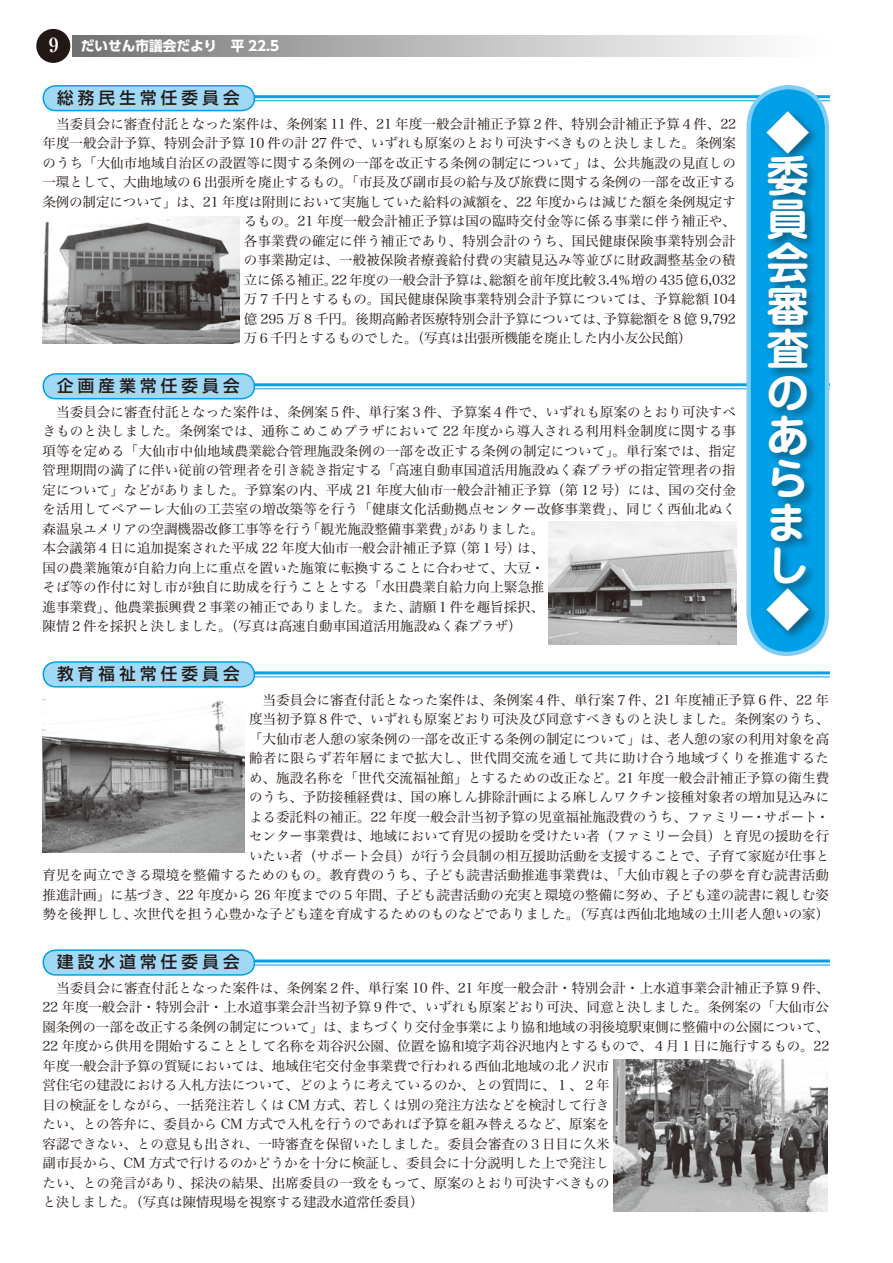
<style>
.page{position:relative;width:893px;height:1263px;background:#fff}
.page>*{position:absolute;margin:0;border:0;box-sizing:border-box;transform-origin:0 0}
.t1{font:700 43.35px/43.3px "Jun 501 Pro";color:#fff}
.t2{font:700 19.5px "Ryumin Pro";color:#fff}
.t3{font:500 16.5px "Shin Go Pro";letter-spacing:.26em;color:#231815}
.t4{font:700 13.65px "UD Shin Go Pro";color:#fff}
.t5{font:13.5px/19.5px "Hira Min Pro W3";color:#231815;text-align:right}
.t6{font:13.5px "Hira Min Pro W3";letter-spacing:.02em;color:#231815}
</style>
<div class="page">
<div style="left:72px;top:35px;width:757px;height:22px;background:linear-gradient(to right,#757576,#fff)"></div>
<div style="left:36px;top:29px;width:34px;height:34px;background:#231815;border-radius:50%"></div>
<hr style="left:245px;top:100px;width:585px;height:1px;background:#00a0e9">
<hr style="left:245px;top:95px;width:585px;height:3px;background:#00a0e9">
<hr style="left:245px;top:388px;width:585px;height:1px;background:#00a0e9">
<hr style="left:245px;top:383px;width:585px;height:3px;background:#00a0e9">
<hr style="left:245px;top:676px;width:585px;height:1px;background:#00a0e9">
<hr style="left:245px;top:671px;width:585px;height:3px;background:#00a0e9">
<hr style="left:245px;top:964px;width:585px;height:1px;background:#00a0e9">
<hr style="left:245px;top:959px;width:585px;height:3px;background:#00a0e9">
<div style="left:43px;top:86px;width:211px;height:25px;background:#9fd9f6;border-radius:13px"></div>
<div style="left:43px;top:85px;width:212px;height:26px;border:2px solid #00a0e9;border-radius:13px"></div>
<div style="left:43px;top:374px;width:211px;height:25px;background:#9fd9f6;border-radius:13px"></div>
<div style="left:43px;top:373px;width:212px;height:26px;border:2px solid #00a0e9;border-radius:13px"></div>
<div style="left:43px;top:662px;width:211px;height:25px;background:#9fd9f6;border-radius:13px"></div>
<div style="left:43px;top:661px;width:212px;height:26px;border:2px solid #00a0e9;border-radius:13px"></div>
<div style="left:43px;top:950px;width:211px;height:25px;background:#9fd9f6;border-radius:13px"></div>
<div style="left:43px;top:949px;width:212px;height:27px;border:2px solid #00a0e9;border-radius:13px"></div>
<svg style="left:744px;top:85px;width:86px;height:572px"></svg>
<div style="left:763px;top:106px;width:57px;height:534px;background:#231815;opacity:.5"></div>
<img style="left:43px;top:217px;width:197px;height:126px">
<img style="left:43px;top:699px;width:202px;height:154px">
<img style="left:549px;top:522px;width:188px;height:122px">
<img style="left:614px;top:1060px;width:213px;height:152px">
<h2 class="t2" style="left:49px;top:30px;width:11px">9</h2>
<p class="t4" style="left:81px;top:35px;width:200px">だいせん市議会だより　平 22.5</p>
<p class="t3" style="left:57px;top:84px;width:184px">総務民生常任委員会</p>
<p class="t5" style="left:43px;top:113px;width:695px">　当委員会に審査付託となった案件は、条例案 11 件、21 年度一般会計補正予算２件、特別会計補正予算４件、22年度一般会計予算、特別会計予算 10 件の計 27 件で、いずれも原案のとおり可決すべきものと決しました。条例案のうち「大仙市地域自治区の設置等に関する条例の一部を改正する条例の制定について」は、公共施設の見直しの一環として、大曲地域の６出張所を廃止するもの。「市長及び副市長の給与及び旅費に関する条例の一部を改正する条例の制定について」は、21 年度は附則において実施していた給料の減額を、22 年度からは減じた額を条例規定するもの。21 年度一般会計補正予算は国の臨時交付金等に係る事業に伴う補正や、<br>各事業費の確定に伴う補正であり、特別会計のうち、国民健康保険事業特別会計<br>の事業勘定は、一般被保険者療養給付費の実績見込み等並びに財政調整基金の積<br>総額を前年度比較3.4％増の435億6,032</p>
<p class="t5" style="left:331px;top:269px;width:166px">22年度の一般会計予算は、</p>
<p class="t5" style="left:244px;top:269px;width:95px">立に係る補正。</p>
<p class="t5" style="left:244px;top:288px;width:493px">万７千円とするもの。国民健康保険事業特別会計予算については、予算総額 104</p>
<p class="t5" style="left:603px;top:308px;width:134px">予算総額を８億 9,792</p>
<p class="t5" style="left:244px;top:308px;width:449px;text-align:left">億 295 万 8 千円。後期高齢者医療特別会計予算については、<br>万６千円とするものでした。（写真は出張所機能を廃止した内小友公民館(</p>
<p class="t3" style="left:57px;top:372px;width:184px">企画産業常任委員会</p>
<p class="t5" style="left:43px;top:401px;width:695px">　当委員会に審査付託となった案件は、条例案５件、単行案３件、予算案４件で、いずれも原案のとおり可決すべ</p>
<p class="t5" style="left:43px;top:420px;width:695px">きものと決しました。条例案では、通称こめこめプラザにおいて 22 年度から導入される利用料金制度に関する事</p>
<p class="t6" style="left:43px;top:439px;width:695px">項等を定める「大仙市中仙地域農業総合管理施設条例の一部を改正する条例の制定について」。単行案では、指定</p>
<p class="t5" style="left:43px;top:459px;width:695px">管理期間の満了に伴い従前の管理者を引き続き指定する「高速自動車国道活用施設ぬく森プラザの指定管理者の指</p>
<p class="t5" style="left:43px;top:479px;width:695px">定について」などがありました。予算案の内、平成 21 年度大仙市一般会計補正予算（第 12 号）には、国の交付金</p>
<p class="t6" style="left:43px;top:498px;width:695px">を活用してペアーレ大仙の工芸室の増改築等を行う「健康文化活動拠点センター改修事業費」、同じく西仙北ぬく</p>
<p class="t5" style="left:450px;top:518px;width:96px">がありました。</p>
<p class="t5" style="left:43px;top:518px;width:272px">森温泉ユメリアの空調機器改修工事等を行う</p>
<p class="t5" style="left:307px;top:518px;width:150px">「観光施設整備事業費」</p>
<p class="t5" style="left:453px;top:537px;width:69px">（第１号）</p>
<p class="t5" style="left:43px;top:537px;width:416px">本会議第４日に追加提案された平成 22 年度大仙市一般会計補正予算</p>
<p class="t5" style="left:43px;top:557px;width:503px">国の農業施策が自給力向上に重点を置いた施策に転換することに合わせて、大豆・</p>
<p class="t5" style="left:43px;top:576px;width:503px">そば等の作付に対し市が独自に助成を行うこととする「水田農業自給力向上緊急推</p>
<p class="t5" style="left:409px;top:596px;width:137px">請願１件を趣旨採択、</p>
<p class="t5" style="left:517px;top:537px;width:28px">は、</p>
<p class="t5" style="left:43px;top:596px;width:481px;text-align:left">進事業費」、<br>陳情２件を採択と決しました。（写真は高速自動車国道活用施設ぬく森プラザ(</p>
<p class="t5" style="left:115px;top:596px;width:299px">他農業振興費２事業の補正でありました。また、</p>
<p class="t3" style="left:57px;top:660px;width:184px">教育福祉常任委員会</p>
<h1 class="t1" style="left:766px;top:106px;width:44px">◆</h1>
<h1 class="t1" style="left:766px;top:150px;width:43px">委員会審査のあらまし</h1>
<h1 class="t1" style="left:766px;top:583px;width:44px">◆</h1>
<p class="t5" style="left:249px;top:689px;width:582px">　当委員会に審査付託となった案件は、条例案４件、単行案７件、21 年度補正予算６件、22 年度当初予算８件で、いずれも原案どおり可決及び同意すべきものと決しました。条例案のうち、「大仙市老人憩の家条例の一部を改正する条例の制定について」は、老人憩の家の利用対象を高齢者に限らず若年層にまで拡大し、世代間交流を通して共に助け合う地域づくりを推進するため、施設名称を「世代交流福祉館」とするための改正など。21 年度一般会計補正予算の衛生費のうち、予防接種経費は、国の麻しん排除計画による麻しんワクチン接種対象者の増加見込みに・</p>
<p class="t5" style="left:249px;top:806px;width:507px">よる委託料の補正。22 年度一般会計当初予算の児童福祉施設費のうち、ファミリー</p>
<p class="t5" style="left:249px;top:825px;width:582px">センター事業費は、地域において育児の援助を受けたい者（ファミリー会員）と育児の援助を行</p>
<p class="t5" style="left:249px;top:845px;width:582px">いたい者（サポート会員）が行う会員制の相互援助活動を支援することで、子育て家庭が仕事と</p>
<p class="t5" style="left:43px;top:864px;width:788px">育児を両立できる環境を整備するためのもの。教育費のうち、子ども読書活動推進事業費は、「大仙市親と子の夢を育む読書活動</p>
<p class="t5" style="left:43px;top:884px;width:788px">推進計画」に基づき、22 年度から 26 年度までの５年間、子ども読書活動の充実と環境の整備に努め、子ども達の読書に親しむ姿</p>
<p class="t5" style="left:134px;top:903px;width:697px">次世代を担う心豊かな子ども達を育成するためのものなどでありました。（写真は西仙北地域の土川老人憩いの家(</p>
<p class="t5" style="left:764px;top:806px;width:56px">サポート</p>
<p class="t5" style="left:752px;top:806px;width:15px">・</p>
<p class="t5" style="left:43px;top:903px;width:96px">勢を後押しし、</p>
<p class="t3" style="left:57px;top:948px;width:184px">建設水道常任委員会</p>
<p class="t5" style="left:43px;top:977px;width:788px">　当委員会に審査付託となった案件は、条例案２件、単行案 10 件、21 年度一般会計・特別会計・上水道事業会計補正予算９件、<br>22 年度一般会計・特別会計・上水道事業会計当初予算９件で、いずれも原案どおり可決、同意と決しました。条例案の「大仙市公まちづくり交付金事業により協和地域の羽後境駅東側に整備中の公園について、</p>
<p class="t5" style="left:43px;top:1016px;width:788px;text-align:left">園条例の一部を改正する条例の制定について」は、<br>22 年度から供用を開始することとして名称を苅谷沢公園、位置を協和境字苅谷沢地内とするもので、４月１日に施行するもの。22年度一般会計予算の質疑においては、地域住宅交付金事業費で行われる西仙北地域の北ノ沢市<br>営住宅の建設における入札方法について、どのように考えているのか、との質問に、１、２年<br>目の検証をしながら、一括発注若しくは CM 方式、若しくは別の発注方法などを検討して行き<br>たい、との答弁に、委員から CM 方式で入札を行うのであれば予算を組み替えるなど、原案を<br>容認できない、との意見も出され、一時審査を保留いたしました。委員会審査の３日目に久米<br>副市長から、CM 方式で行けるのかどうかを十分に検証し、委員会に十分説明した上で発注し<br>たい、との発言があり、採決の結果、出席委員の一致をもって、原案のとおり可決すべきもの<br>と決しました。（写真は陳情現場を視察する建設水道常任委員(</p>
</div>
